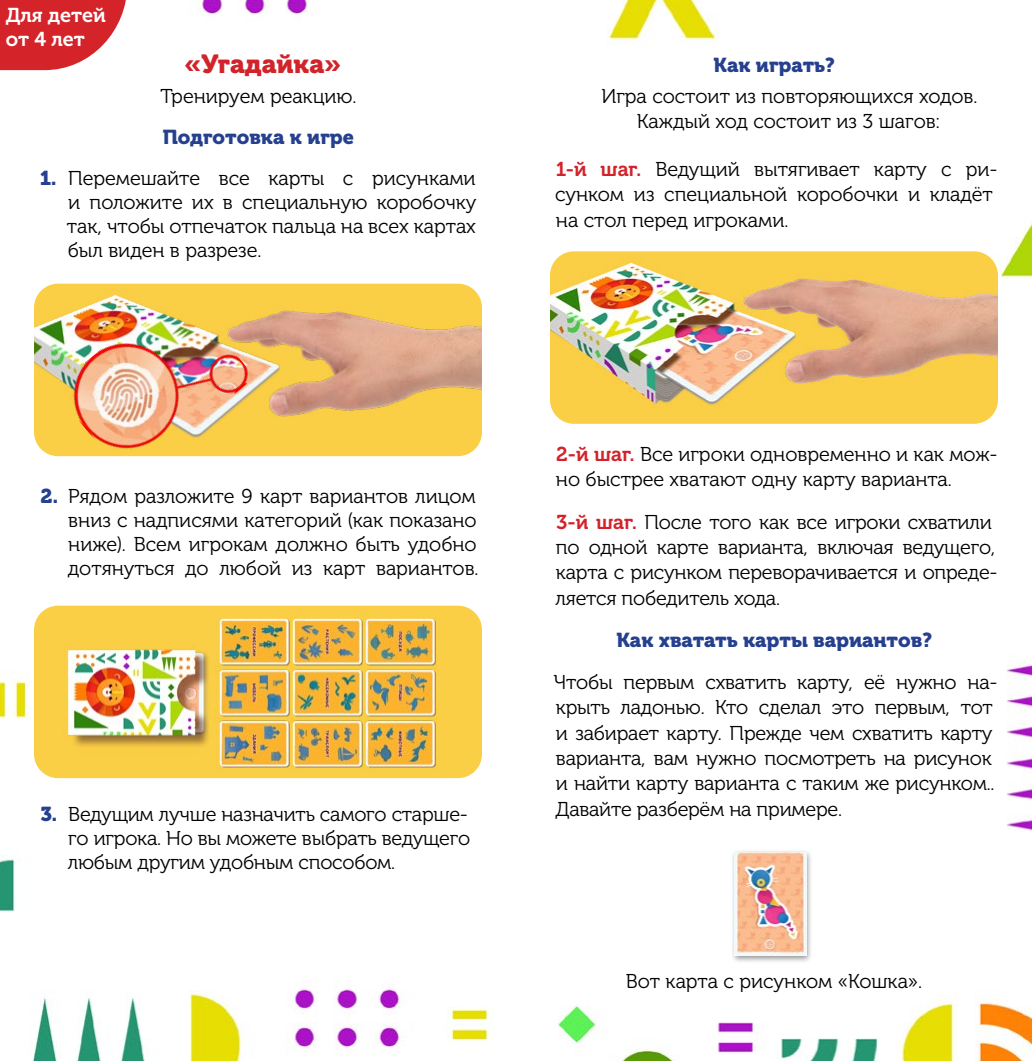
<style>
.page{position:relative;width:1032px;height:1061px;background:#fff}
.page>*{position:absolute;margin:0;border:0;box-sizing:border-box;transform-origin:0 0}
.t1{font:26px "Museo Cyrl 900";color:#d2232a}
.t2{font:20px/25.2px "Museo Cyrl 300";letter-spacing:-.01em;color:#000}
.t3{font:20px "Museo Cyrl 900";color:#25408f}
.t4{font:20px/24px "Museo Cyrl 700";color:#fff}
.s1{font-family:"Museo Cyrl 900";color:#25408f}
.s2{font-family:"Museo Cyrl 700";color:#d2232a}
</style>
<div class="page">
<img style="left:0;top:0;width:1032px;height:1060px">
<svg style="left:0;top:0;width:127px;height:70px"></svg>
<div style="left:34px;top:605px;width:448px;height:173px;background:#face45;border-radius:24px"></div>
<img style="left:62px;top:605px;width:392px;height:165px">
<img style="left:34px;top:283px;width:448px;height:173px">
<img style="left:550px;top:251px;width:448px;height:172px">
<div style="left:731px;top:848px;width:82px;height:114px;background:#000;opacity:.42"></div>
<img style="left:735px;top:852px;width:71px;height:103px">
<img style="left:53px;top:285px;width:202px;height:197px">
<p class="t4" style="left:6px;top:3px;width:102px">Для детей от 4 лет</p>
<h1 class="t1" style="left:184px;top:49px;width:158px">«Угадайка»</h1>
<p class="t2" style="left:160px;top:84px;width:198px">Тренируем реакцию.</p>
<p class="t3" style="left:163px;top:126px;width:193px">Подготовка к игре</p>
<p class="t2" style="left:67px;top:167px;width:411px;line-height:24px;text-align:justify;text-indent:-27px"><span class="s1">1.</span> Перемешайте все карты с рисунками и положите их в специальную коробочку так, чтобы отпечаток пальца на всех картах был виден в разрезе.</p>
<p class="t2" style="left:68px;top:484px;width:412px;line-height:24px;text-indent:-27px"><span class="s1">2.</span> Рядом разложите 9 карт вариантов лицом вниз с надписями категорий (как показано ниже). Всем игрокам должно быть удобно дотянуться до любой из карт вариантов.</p>
<p class="t2" style="left:68px;top:802px;width:404px;line-height:24px;text-align:justify;text-indent:-28px"><span class="s1">3.</span> Ведущим лучше назначить самого старше&shy;го игрока. Но вы можете выбрать ведущего любым другим удобным способом.</p>
<p class="t3" style="left:713px;top:53px;width:123px">Как играть?</p>
<p class="t2" style="left:601px;top:84px;width:378px;text-align:center">Игра состоит из повторяющихся ходов.<br>Каждый ход состоит из 3 шагов:</p>
<p class="t2" style="left:555px;top:157px;width:444px"><span class="s2">1-й шаг.</span> Ведущий вытягивает карту с ри&shy;сунком из специальной коробочки и кладёт на стол перед игроками.</p>
<p class="t2" style="left:556px;top:442px;width:443px"><span class="s2">2-й шаг.</span> Все игроки одновременно и как мож&shy;но быстрее хватают одну карту варианта.</p>
<p class="t2" style="left:555px;top:509px;width:443px"><span class="s2">3-й шаг.</span> После того как все игроки схватили по одной карте варианта, включая ведущего, карта с рисунком переворачивается и опреде&shy;ляется победитель хода.</p>
<p class="t3" style="left:616px;top:628px;width:317px">Как хватать карты вариантов?</p>
<p class="t2" style="left:554px;top:670px;width:445px">Чтобы первым схватить карту, её нужно на&shy;крыть ладонью. Кто сделал это первым, тот и забирает карту. Прежде чем схватить карту варианта, вам нужно посмотреть на рисунок и найти карту варианта с таким же рисунком..<br>Давайте разберём на примере.</p>
<p class="t2" style="left:626px;top:968px;width:298px">Вот карта с рисунком «Кошка».</p>
</div>
